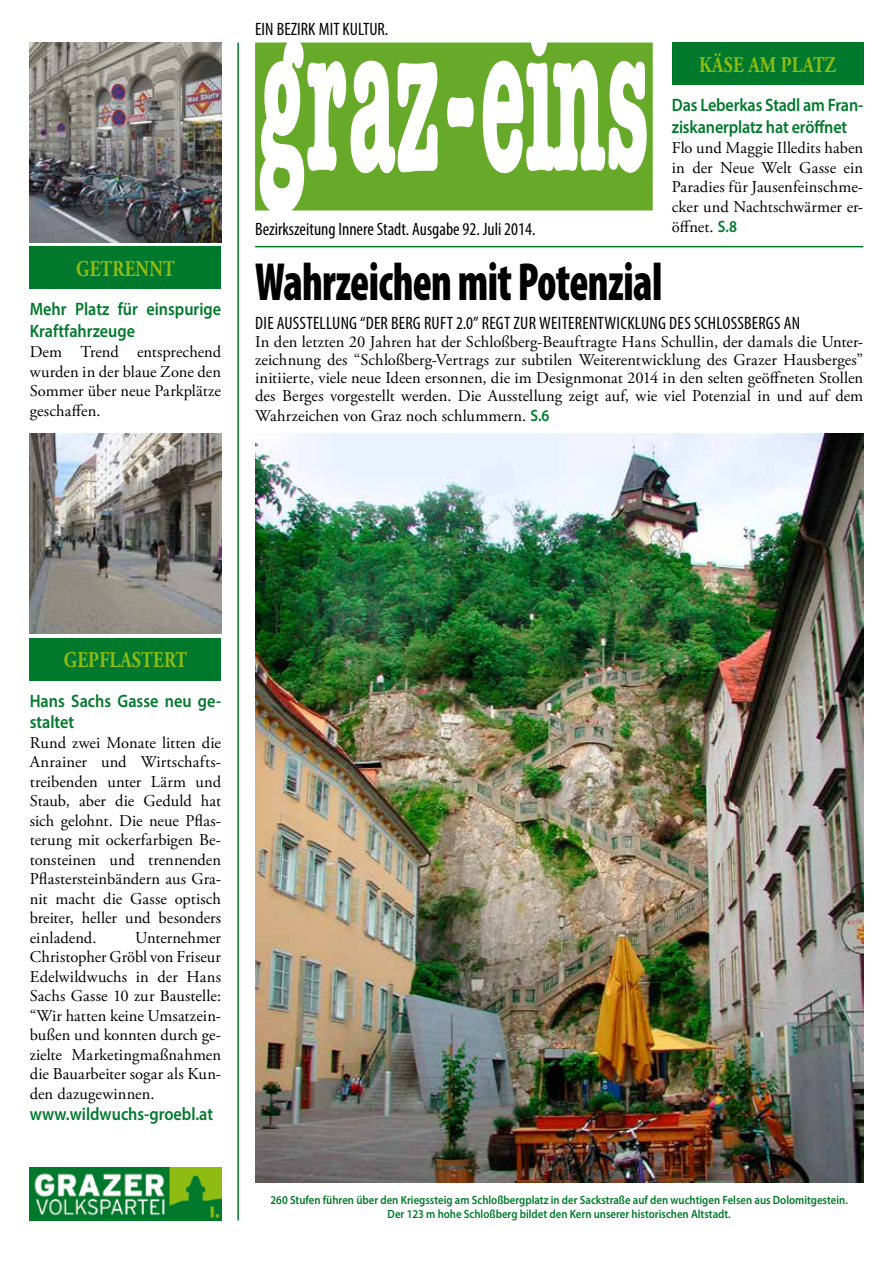
<style>
.page{position:relative;width:893px;height:1263px;background:#fff}
.page>*{position:absolute;margin:0;border:0;box-sizing:border-box;transform-origin:0 0}
.t1{font:900 condensed 54px "Myriad Pro";letter-spacing:-.015em;color:#000;scale:.8 1}
.t2{font:700 22.5px "Adobe Garamond Pro";letter-spacing:.015em;color:#8fbc13;scale:.8 1}
.t3{font:condensed 18px "Myriad Pro";letter-spacing:.005em;color:#000}
.t4{font:600 18px/21.6px "Myriad Pro";color:#00792c;scale:.9 1}
.t5{font:16.5px/19.5px "Adobe Garamond Pro";letter-spacing:.005em;color:#000;text-align:justify}
.t6{font:600 12px/14.4px "Myriad Pro";color:#00792c;text-align:center;scale:.9 1}
.s1{font-family:"Myriad Pro";font-weight:600;color:#00792c}
</style>
<div class="page">
<svg style="left:255px;top:43px;width:398px;height:167px;fill:#67a928"></svg>
<hr style="left:237px;top:43px;width:2px;height:1177px;background:#00792c">
<hr style="left:255px;top:246px;width:608px;height:1px;background:#00792c">
<div style="left:30px;top:247px;width:191px;height:42px;background:#00792c"></div>
<div style="left:30px;top:638px;width:191px;height:42px;background:#00792c"></div>
<div style="left:672px;top:43px;width:191px;height:42px;background:#00792c"></div>
<img style="left:255px;top:434px;width:608px;height:748px">
<img style="left:30px;top:43px;width:191px;height:199px">
<img style="left:30px;top:434px;width:191px;height:200px">
<img style="left:30px;top:1168px;width:191px;height:52px">
<h2 class="t2" style="left:76px;top:256px;width:125px">GETRENNT</h2>
<p class="t4" style="left:30px;top:298px;width:214px">Mehr Platz für einspurige<br>Kraftfahrzeuge</p>
<p class="t5" style="left:30px;top:342px;width:193px">Dem Trend entsprechend wurden in der blaue Zone den Sommer über neue Parkplätze geschaffen.</p>
<p class="t3" style="left:255px;top:18px;width:135px">EIN BEZIRK MIT KULTUR.</p>
<p class="t3" style="left:255px;top:218px;width:282px">Bezirkszeitung Innere Stadt. Ausgabe 92. Juli 2014.</p>
<h2 class="t2" style="left:699px;top:52px;width:173px">KÄSE AM PLATZ</h2>
<p class="t4" style="left:672px;top:94px;width:214px">Das Leberkas Stadl am Fran&shy;ziskanerplatz hat eröffnet</p>
<p class="t5" style="left:672px;top:138px;width:193px">Flo und Maggie Illedits haben in der Neue Welt Gasse ein Paradies für Jausenfeinschme&shy;cker und Nachtschwärmer er&shy;öffnet. <span class="s1">S.8</span></p>
<h1 class="t1" style="left:255px;top:252px;width:510px">Wahrzeichen mit Potenzial</h1>
<p class="t3" style="left:255px;top:312px;width:546px">DIE AUSSTELLUNG “DER BERG RUFT 2.0” REGT ZUR WEITERENTWICKLUNG DES SCHLOSSBERGS AN</p>
<p class="t5" style="left:255px;top:333px;width:610px;line-height:18px">In den letzten 20 Jahren hat der Schloßberg-Beauftragte Hans Schullin, der damals die Unter&shy;zeichnung des “Schloßberg-Vertrags zur subtilen Weiterentwicklung des Grazer Hausberges” initiierte, viele neue Ideen ersonnen, die im Designmonat 2014 in den selten geöffneten Stollen des Berges vorgestellt werden. Die Ausstellung zeigt auf, wie viel Potenzial in und auf dem</p>
<p class="t5" style="left:255px;top:406px;width:296px">Wahrzeichen von Graz noch schlummern. <span class="s1">S.6</span></p>
<h2 class="t2" style="left:64px;top:647px;width:155px">GEPFLASTERT</h2>
<p class="t4" style="left:30px;top:689px;width:214px">Hans Sachs Gasse neu ge&shy;staltet</p>
<p class="t5" style="left:30px;top:733px;width:193px">Rund zwei Monate litten die Anrainer und Wirtschafts&shy;treibenden unter Lärm und Staub, aber die Geduld hat sich gelohnt. Die neue Pflas&shy;terung mit ockerfarbigen Be&shy;tonsteinen und trennenden Pflastersteinbändern aus Gra&shy;nit macht die Gasse optisch breiter, heller und besonders einladend.</p>
<p class="t5" style="left:30px;top:928px;width:193px;text-indent:105px">Unternehmer Christopher Gröbl von Friseur Edelwildwuchs in der Hans Sachs Gasse 10 zur Baustelle: “Wir hatten keine Umsatzein&shy;bußen und konnten durch ge&shy;zielte Marketingmaßnahmen die Bauarbeiter sogar als Kun&shy;den dazugewinnen.</p>
<p class="t4" style="left:30px;top:1103px;width:205px">www.wildwuchs-groebl.at</p>
<p class="t6" style="left:270px;top:1192px;width:643px">260 Stufen führen über den Kriegssteig am Schloßbergplatz in der Sackstraße auf den wuchtigen Felsen aus Dolomitgestein.<br>Der 123 m hohe Schloßberg bildet den Kern unserer historischen Altstadt.</p>
</div>
